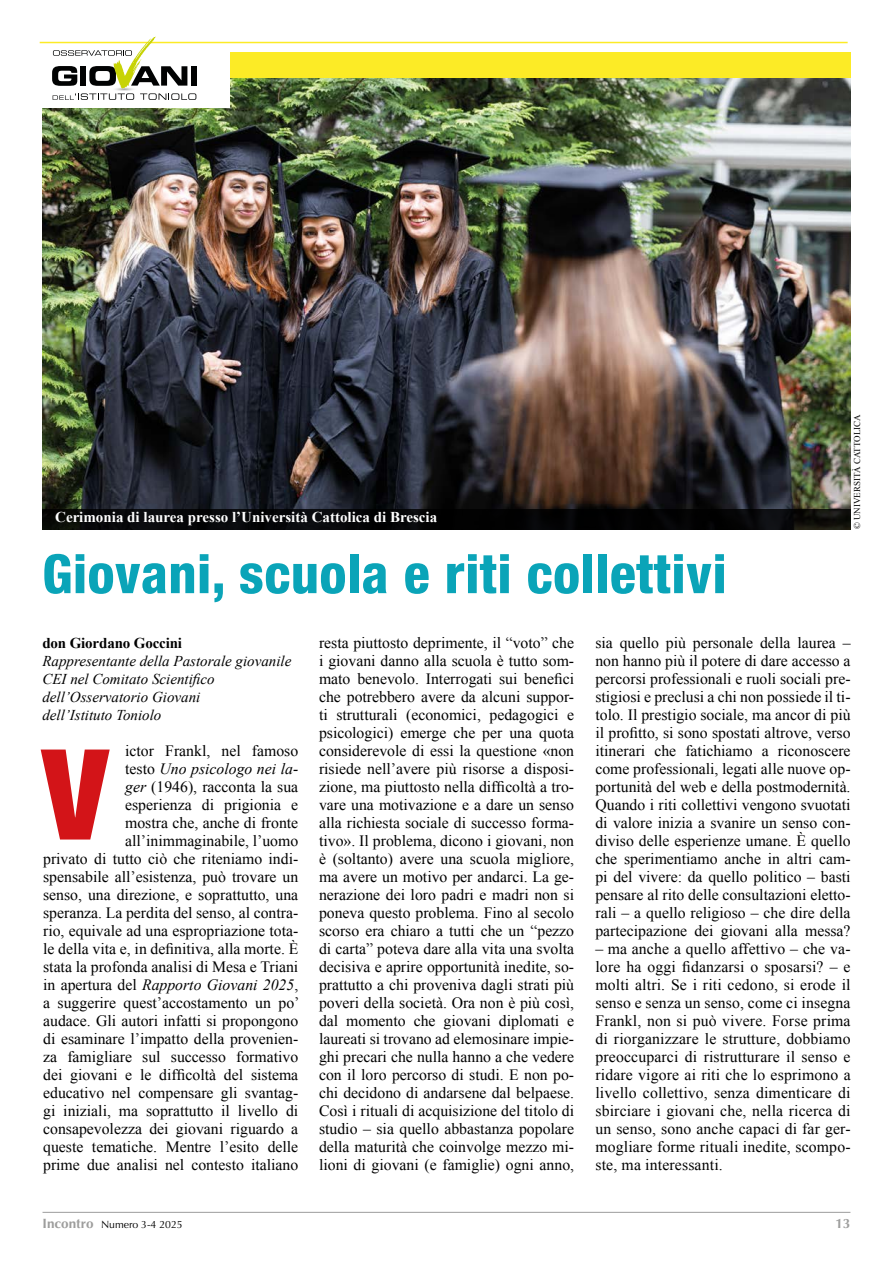
<style>
.page{position:relative;width:893px;height:1263px;background:#fff}
.page>*{position:absolute;margin:0;border:0;box-sizing:border-box;transform-origin:0 0}
.t1{font:900 condensed 126px "Helvetica Neue LT Std";color:#d31418}
.t2{font:800 condensed 54px "Helvetica Neue LT Std";letter-spacing:.01em;color:#0aa4b8}
.t3{font:15.75px/18px "Times New Roman";color:#000;text-align:justify}
.t4{font:italic 15px/18px "Times New Roman";color:#000}
.t5{font:700 15px "Times New Roman";color:#fff}
.t6{font:700 15px "Times New Roman";letter-spacing:-.01em;color:#000}
.t7{font:700 13.5px "Optima";color:#9d9d9c}
.t8{font:10.5px "Optima";color:#000}
.t9{font:9px "Times New Roman";color:#000}
.s1{font-style:italic}
.s2{font-weight:700;font-size:13.5px;color:#9d9d9c}
</style>
<div class="page">
<hr style="left:43px;top:1212px;width:807px;height:1px;background:#9d9d9c">
<img style="left:42px;top:79px;width:808px;height:430px">
<hr style="left:40px;top:42px;width:808px;height:1px;background:#fceb26">
<div style="left:230px;top:52px;width:620px;height:25px;background:#fceb26"></div>
<div style="left:42px;top:65px;width:188px;height:43px;background:#fff"></div>
<div style="left:191px;top:66px;width:6px;height:20px;background:#010202"></div>
<svg style="left:52px;top:36px;width:144px;height:64px"></svg>
<div style="left:42px;top:509px;width:808px;height:20px;background:#000"></div>
<p class="t5" style="left:55px;top:507px;width:384px">Cerimonia di laurea presso l’Università Cattolica di Brescia</p>
<p class="t9" style="left:851px;top:529px;width:117px;rotate:-90deg">© UNIVERSITÀ CATTOLICA</p>
<h2 class="t2" style="left:42px;top:540px;width:686px">Giovani, scuola e riti collettivi</h2>
<p class="t6" style="left:42px;top:633px;width:141px">don Giordano Goccini</p>
<p class="t4" style="left:42px;top:652px;width:251px">Rappresentante della Pastorale giovanile<br>CEI nel Comitato Scientifico dell’Osservatorio Giovani<br>dell’Istituto Toniolo</p>
<p class="t3" style="left:319px;top:634px;width:257px">resta piuttosto deprimente, il “voto” che i giovani danno alla scuola è tutto som&shy;mato benevolo. Interrogati sui benefici che potrebbero avere da alcuni suppor&shy;ti strutturali (economici, pedagogici e psicologici) emerge che per una quota considerevole di essi la questione «non risiede nell’avere più risorse a disposi&shy;zione, ma piuttosto nella difficoltà a tro&shy;vare una motivazione e a dare un senso alla richiesta sociale di successo forma&shy;tivo». Il problema, dicono i giovani, non è (soltanto) avere una scuola migliore, ma avere un motivo per andarci. La ge&shy;nerazione dei loro padri e madri non si poneva questo problema. Fino al secolo scorso era chiaro a tutti che un “pezzo di carta” poteva dare alla vita una svolta decisiva e aprire opportunità inedite, so&shy;prattutto a chi proveniva dagli strati più poveri della società. Ora non è più così, dal momento che giovani diplomati e laureati si trovano ad elemosinare impie&shy;ghi precari che nulla hanno a che vedere con il loro percorso di studi. E non po&shy;chi decidono di andarsene dal belpaese.<br>Così i rituali di acquisizione del titolo di studio – sia quello abbastanza popolare della maturità che coinvolge mezzo mi&shy;lioni di giovani (e famiglie) ogni anno,</p>
<p class="t3" style="left:595px;top:634px;width:257px">sia quello più personale della laurea – non hanno più il potere di dare accesso a percorsi professionali e ruoli sociali pre&shy;stigiosi e preclusi a chi non possiede il ti&shy;tolo. Il prestigio sociale, ma ancor di più il profitto, si sono spostati altrove, verso itinerari che fatichiamo a riconoscere come professionali, legati alle nuove op&shy;portunità del web e della postmodernità.<br>Quando i riti collettivi vengono svuotati di valore inizia a svanire un senso con&shy;diviso delle esperienze umane. È quello che sperimentiamo anche in altri cam&shy;pi del vivere: da quello politico – basti pensare al rito delle consultazioni eletto&shy;rali – a quello religioso – che dire della partecipazione dei giovani alla messa?</p>
<p class="t3" style="left:43px;top:741px;width:258px;text-align:right">ictor Frankl, nel famoso<br>testo <span class="s1">Uno psicologo nei la-<br>ger</span> (1946), racconta la sua<br>esperienza di prigionia e<br>mostra che, anche di fronte all’inimmaginabile, l’uomo<br>privato di tutto ciò che riteniamo indi&shy;spensabile all’esistenza, può trovare un senso, una direzione, e soprattutto, una speranza. La perdita del senso, al contra&shy;rio, equivale ad una espropriazione tota&shy;le della vita e, in definitiva, alla morte. È stata la profonda analisi di Mesa e Triani in apertura del <span class="s1">Rapporto Giovani 2025</span>, a suggerire quest’accostamento un po’ audace. Gli autori infatti si propongono di esaminare l’impatto della provenien&shy;za famigliare sul successo formativo dei giovani e le difficoltà del sistema educativo nel compensare gli svantag&shy;gi iniziali, ma soprattutto il livello di consapevolezza dei giovani riguardo a queste tematiche. Mentre l’esito delle prime due analisi nel contesto italiano</p>
<h1 class="t1" style="left:42px;top:717px;width:67px">V</h1>
<p class="t3" style="left:595px;top:940px;width:257px">– ma anche a quello affettivo – che va&shy;lore ha oggi fidanzarsi o sposarsi? – e molti altri. Se i riti cedono, si erode il senso e senza un senso, come ci insegna Frankl, non si può vivere. Forse prima di riorganizzare le strutture, dobbiamo preoccuparci di ristrutturare il senso e ridare vigore ai riti che lo esprimono a livello collettivo, senza dimenticare di sbirciare i giovani che, nella ricerca di un senso, sono anche capaci di far ger&shy;mogliare forme rituali inedite, scompo&shy;ste, ma interessanti.</p>
<p class="t8" style="left:43px;top:1218px;width:142px"><span class="s2">Incontro</span> Numero 3-4 2025</p>
<p class="t7" style="left:835px;top:1215px;width:17px">13</p>
</div>
